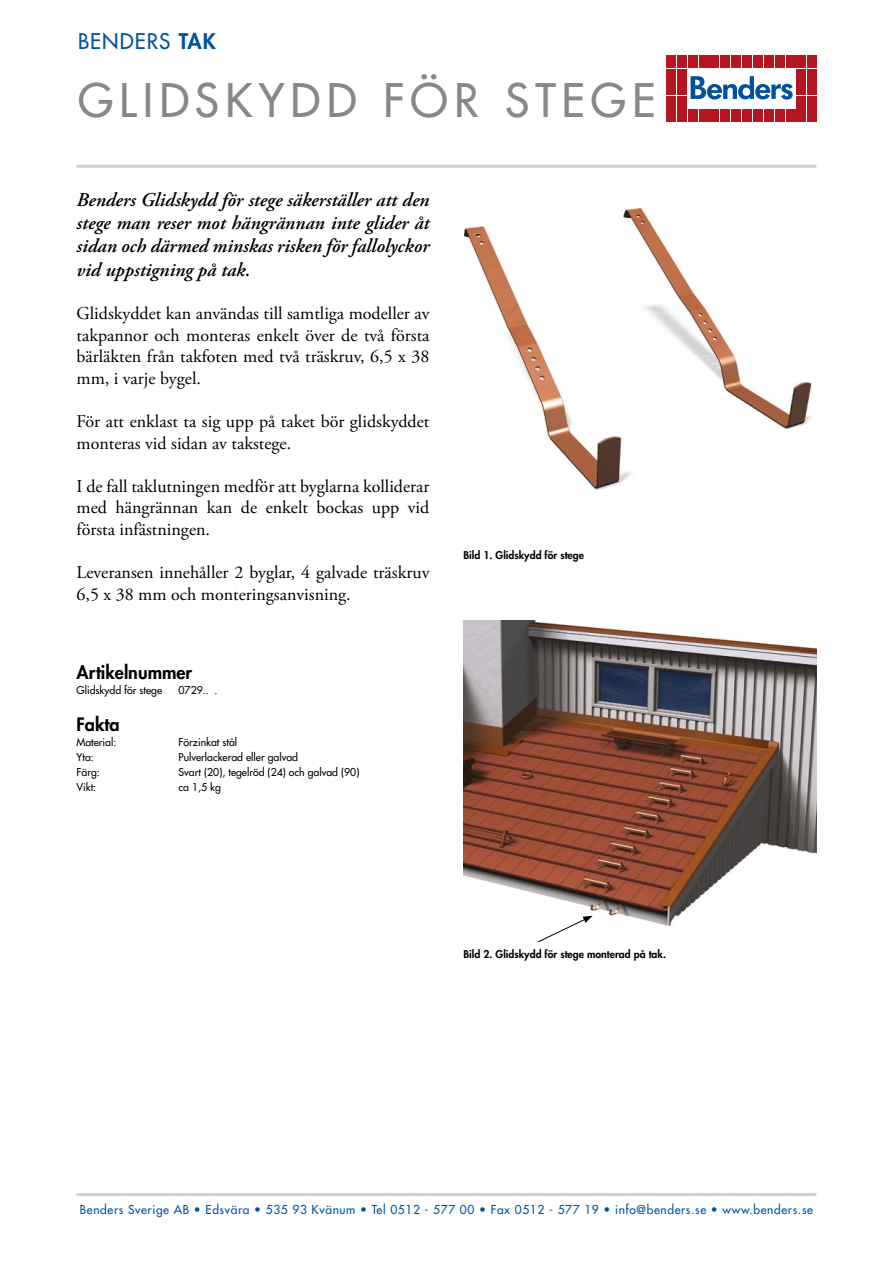
<style>
.page{position:relative;width:893px;height:1263px;background:#fff}
.page>*{position:absolute;margin:0;border:0;box-sizing:border-box;transform-origin:0 0}
.t1{font:500 45px "Futura Std";letter-spacing:.135em;color:#878889}
.t2{font:500 21px "Futura Std";color:#0053a0}
.t3{font:800 21px "Futura Std";color:#0053a0}
.t4{font:italic 600 19.5px/23.4px "Adobe Garamond Pro";color:#000;text-align:justify}
.t5{font:18px/21.6px "Adobe Garamond Pro";color:#000;text-align:justify}
.t6{font:800 18px "Futura Std";color:#000}
.t7{font:500 12px "Futura Std";letter-spacing:.05em;color:#0053a0}
.t8{font:500 10.5px "Futura Std";color:#000}
.t9{font:800 10.5px "Futura Std";color:#000}
</style>
<div class="page">
<div style="left:665px;top:55px;width:153px;height:68px;border:1px solid #fff"></div>
<div style="left:666px;top:56px;width:10px;height:12px;background:#b51621"></div>
<div style="left:677px;top:56px;width:10px;height:12px;background:#b51621"></div>
<div style="left:666px;top:69px;width:10px;height:12px;background:#b51621"></div>
<div style="left:677px;top:69px;width:10px;height:12px;background:#b51621"></div>
<div style="left:666px;top:83px;width:10px;height:12px;background:#b51621"></div>
<div style="left:677px;top:83px;width:10px;height:12px;background:#b51621"></div>
<div style="left:666px;top:96px;width:10px;height:12px;background:#b51621"></div>
<div style="left:677px;top:96px;width:10px;height:12px;background:#b51621"></div>
<div style="left:666px;top:109px;width:10px;height:13px;background:#b51621"></div>
<div style="left:677px;top:109px;width:10px;height:13px;background:#b51621"></div>
<div style="left:688px;top:56px;width:9px;height:12px;background:#b51621"></div>
<div style="left:699px;top:56px;width:9px;height:12px;background:#b51621"></div>
<div style="left:710px;top:56px;width:9px;height:12px;background:#b51621"></div>
<div style="left:720px;top:56px;width:10px;height:12px;background:#b51621"></div>
<div style="left:731px;top:56px;width:10px;height:12px;background:#b51621"></div>
<div style="left:742px;top:56px;width:10px;height:12px;background:#b51621"></div>
<div style="left:753px;top:56px;width:10px;height:12px;background:#b51621"></div>
<div style="left:764px;top:56px;width:10px;height:12px;background:#b51621"></div>
<div style="left:775px;top:56px;width:9px;height:12px;background:#b51621"></div>
<div style="left:786px;top:56px;width:9px;height:12px;background:#b51621"></div>
<div style="left:688px;top:109px;width:9px;height:13px;background:#b51621"></div>
<div style="left:699px;top:109px;width:9px;height:13px;background:#b51621"></div>
<div style="left:710px;top:109px;width:9px;height:13px;background:#b51621"></div>
<div style="left:720px;top:109px;width:10px;height:13px;background:#b51621"></div>
<div style="left:731px;top:109px;width:10px;height:13px;background:#b51621"></div>
<div style="left:742px;top:109px;width:10px;height:13px;background:#b51621"></div>
<div style="left:753px;top:109px;width:10px;height:13px;background:#b51621"></div>
<div style="left:764px;top:109px;width:10px;height:13px;background:#b51621"></div>
<div style="left:775px;top:109px;width:9px;height:13px;background:#b51621"></div>
<div style="left:786px;top:109px;width:9px;height:13px;background:#b51621"></div>
<div style="left:797px;top:56px;width:9px;height:12px;background:#b51621"></div>
<div style="left:807px;top:56px;width:10px;height:12px;background:#b51621"></div>
<div style="left:797px;top:69px;width:9px;height:12px;background:#b51621"></div>
<div style="left:807px;top:69px;width:10px;height:12px;background:#b51621"></div>
<div style="left:797px;top:83px;width:9px;height:12px;background:#b51621"></div>
<div style="left:807px;top:83px;width:10px;height:12px;background:#b51621"></div>
<div style="left:797px;top:96px;width:9px;height:12px;background:#b51621"></div>
<div style="left:807px;top:96px;width:10px;height:12px;background:#b51621"></div>
<div style="left:797px;top:109px;width:9px;height:13px;background:#b51621"></div>
<div style="left:807px;top:109px;width:10px;height:13px;background:#b51621"></div>
<svg style="left:691px;top:76px;width:102px;height:24px"></svg>
<hr style="left:77px;top:1193px;width:739px;height:3px;background:#cfd0d1">
<hr style="left:77px;top:165px;width:739px;height:3px;background:#cfd0d1">
<img style="left:465px;top:209px;width:347px;height:280px">
<img style="left:463px;top:621px;width:353px;height:306px">
<svg style="left:537px;top:916px;width:56px;height:27px"></svg>
<p class="t2" style="left:78px;top:28px;width:55px">BENDERS</p>
<p class="t3" style="left:179px;top:28px;width:39px">tak</p>
<h1 class="t1" style="left:78px;top:73px;width:579px">glidskydd för stege</h1>
<p class="t4" style="left:77px;top:188px;width:354px">Benders Glidskydd för stege säkerställer att den stege man reser mot hängrännan inte glider åt sidan och därmed minskas risken för fallolyckor vid uppstigning på tak.</p>
<p class="t5" style="left:76px;top:303px;width:354px">Glidskyddet kan användas till samtliga modeller av takpannor och monteras enkelt över de två första bärläkten från takfoten med två träskruv, 6,5 x 38 mm, i varje bygel.</p>
<p class="t5" style="left:76px;top:411px;width:354px">För att enklast ta sig upp på taket bör glidskyddet monteras vid sidan av takstege.</p>
<p class="t5" style="left:76px;top:476px;width:354px">I de fall taklutningen medför att byglarna kolliderar med hängrännan kan de enkelt bockas upp vid första infästningen.</p>
<p class="t5" style="left:76px;top:562px;width:354px">Leveransen innehåller 2 byglar, 4 galvade träskruv<br>6,5 x 38 mm och monteringsanvisning.</p>
<p class="t6" style="left:77px;top:661px;width:117px">Artikelnummer</p>
<p class="t8" style="left:77px;top:684px;width:87px">Glidskydd för stege</p>
<p class="t8" style="left:179px;top:684px;width:41px">0729.. .</p>
<p class="t6" style="left:77px;top:713px;width:45px">Fakta</p>
<p class="t8" style="left:77px;top:735px;width:41px">Material:</p>
<p class="t8" style="left:179px;top:735px;width:60px">Förzinkat stål</p>
<p class="t8" style="left:77px;top:750px;width:19px">Yta:</p>
<p class="t8" style="left:179px;top:750px;width:121px">Pulverlackerad eller galvad</p>
<p class="t8" style="left:77px;top:765px;width:25px">Färg:</p>
<p class="t8" style="left:179px;top:765px;width:182px">Svart (20), tegelröd (24) och galvad (90)</p>
<p class="t8" style="left:77px;top:780px;width:21px">Vikt:</p>
<p class="t8" style="left:179px;top:780px;width:44px">ca 1,5 kg</p>
<p class="t9" style="left:463px;top:548px;width:122px">Bild 1. Glidskydd för stege</p>
<p class="t9" style="left:463px;top:947px;width:204px">Bild 2. Glidskydd för stege monterad på tak.</p>
<p class="t7" style="left:80px;top:1202px;width:735px">Benders Sverige AB • Edsvära • 535 93 Kvänum • Tel 0512 - 577 00 • Fax 0512 - 577 19 • info@benders.se • www.benders.se</p>
</div>
